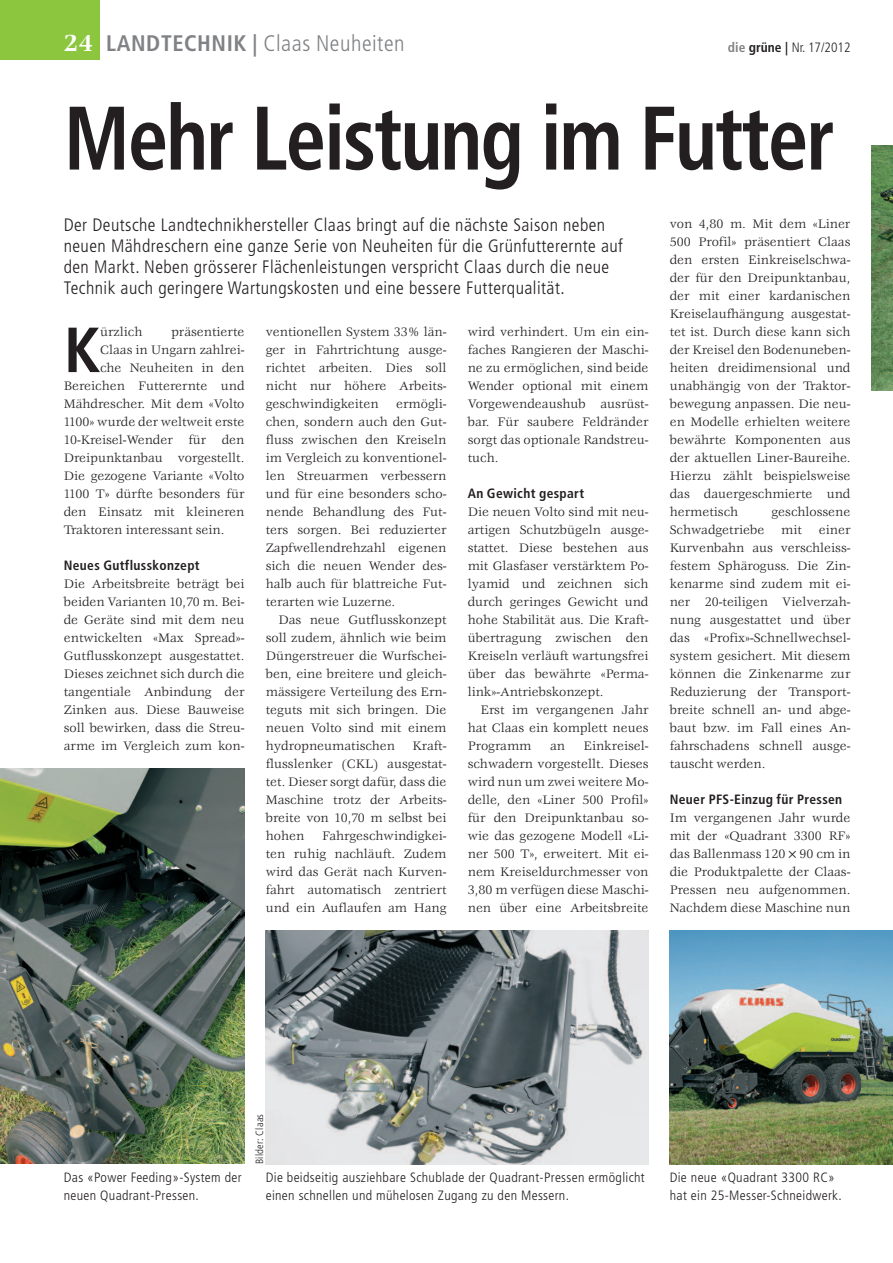
<style>
.page{position:relative;width:893px;height:1263px;background:#fff}
.page>*{position:absolute;margin:0;border:0;box-sizing:border-box;transform-origin:0 0}
.t1{font:700 condensed 90px "Frutiger";letter-spacing:-.025em;color:#231f20;scale:.9 1}
.t2{font:700 condensed 63.6px "Frutiger";color:#231f20}
.t3{font:300 condensed 22.5px "Frutiger";letter-spacing:.025em;color:#808285}
.t4{font:300 condensed 18px/21px "Frutiger";letter-spacing:.025em;color:#231f20}
.t5{font:13.5px/18px "Veljovic";color:#231f20;text-align:justify}
.t6{font:300 condensed 13.5px/18px "Frutiger";letter-spacing:.025em;color:#231f20}
.t7{font:700 condensed 13.5px "Frutiger";letter-spacing:.025em;color:#231f20}
.t8{font:300 condensed 10.5px "Frutiger";letter-spacing:.025em;color:#231f20}
.s1{font-family:"Veljovic";font-weight:700;font-stretch:normal;font-size:25.5px;color:#fff}
.s2{font-weight:700}
.s3{font-weight:700;color:#808285}
</style>
<div class="page">
<div style="left:0;top:0;width:100px;height:60px;background:#8bc63e"></div>
<img style="left:872px;top:146px;width:21px;height:244px">
<img style="left:0;top:768px;width:244px;height:395px">
<img style="left:266px;top:930px;width:382px;height:234px">
<img style="left:670px;top:930px;width:223px;height:234px">
<h3 class="t3" style="left:64px;top:34px;width:342px"><span class="s1">24</span> <span class="s2">LANDTECHNIK |</span> Claas Neuheiten</h3>
<p class="t6" style="left:728px;top:40px;width:124px"><span class="s3">die</span> <span class="s2">grüne |</span> Nr. 17/2012</p>
<h1 class="t1" style="left:64px;top:102px;width:858px">Mehr Leistung im Futter</h1>
<p class="t4" style="left:64px;top:216px;width:561px">Der Deutsche Landtechnikhersteller Claas bringt auf die nächste Saison neben neuen Mähdreschern eine ganze Serie von Neuheiten für die Grünfutterernte auf den Markt. Neben grösserer Flächenleistungen verspricht Claas durch die neue Technik auch geringere Wartungskosten und eine bessere Futterqualität.</p>
<p class="t5" style="left:670px;top:216px;width:182px">von 4,80 m. Mit dem «Liner 500 Profil» präsentiert Claas den ersten Einkreiselschwa&shy;der für den Dreipunktanbau, der mit einer kardanischen Kreiselaufhängung ausgestat&shy;tet ist. Durch diese kann sich der Kreisel den Bodenuneben&shy;heiten dreidimensional und unabhängig von der Traktor&shy;bewegung anpassen. Die neu&shy;en Modelle erhielten weitere bewährte Komponenten aus der aktuellen Liner-Baureihe.<br>Hierzu zählt beispielsweise das dauergeschmierte und hermetisch</p>
<p class="t5" style="left:468px;top:324px;width:182px">wird verhindert. Um ein ein&shy;faches Rangieren der Maschi&shy;ne zu ermöglichen, sind beide Wender optional mit einem Vorgewendeaushub ausrüst&shy;bar. Für saubere Feldränder sorgt das optionale Randstreu&shy;tuch.</p>
<p class="t7" style="left:468px;top:488px;width:118px">An Gewicht gespart</p>
<p class="t5" style="left:468px;top:504px;width:182px">Die neuen Volto sind mit neu&shy;artigen Schutzbügeln ausge&shy;stattet. Diese bestehen aus mit Glasfaser verstärktem Po&shy;lyamid und zeichnen sich durch geringes Gewicht und hohe Stabilität aus. Die Kraft&shy;übertragung zwischen den Kreiseln verläuft wartungsfrei über das bewährte «Perma&shy;link»-Antriebskonzept.</p>
<p class="t5" style="left:468px;top:702px;width:182px;text-indent:13px">Erst im vergangenen Jahr hat Claas ein komplett neues Programm</p>
<p class="t5" style="left:266px;top:324px;width:182px">ventionellen System 33% län&shy;ger in Fahrtrichtung ausge&shy;richtet arbeiten. Dies soll nicht nur höhere Arbeits&shy;geschwindigkeiten</p>
<h2 class="t2" style="left:64px;top:324px;width:38px">K</h2>
<p class="t5" style="left:100px;top:324px;width:44px">ürzlich</p>
<p class="t5" style="left:171px;top:324px;width:75px">präsentierte</p>
<p class="t5" style="left:100px;top:342px;width:146px">Claas in Ungarn zahlrei-</p>
<p class="t5" style="left:100px;top:360px;width:146px">che Neuheiten in den</p>
<p class="t5" style="left:64px;top:378px;width:182px">Bereichen Futterernte und</p>
<p class="t5" style="left:64px;top:396px;width:182px">Mähdrescher. Mit dem «Volto</p>
<p class="t5" style="left:64px;top:414px;width:182px">1100» wurde der weltweit erste</p>
<p class="t5" style="left:64px;top:432px;width:182px">10-Kreisel-Wender für den</p>
<p class="t5" style="left:64px;top:450px;width:182px">Dreipunktanbau vorgestellt.</p>
<p class="t5" style="left:64px;top:468px;width:182px">Die gezogene Variante «Volto</p>
<p class="t5" style="left:64px;top:486px;width:182px">1100 T» dürfte besonders für</p>
<p class="t5" style="left:64px;top:504px;width:182px">den Einsatz mit kleineren</p>
<p class="t5" style="left:64px;top:522px;width:162px">Traktoren interessant sein.</p>
<p class="t7" style="left:64px;top:560px;width:137px">Neues Gutflusskonzept</p>
<p class="t5" style="left:64px;top:576px;width:182px">Die Arbeitsbreite beträgt bei beiden Varianten 10,70 m. Bei&shy;de Geräte sind mit dem neu entwickelten «Max Spread»- Gutflusskonzept ausgestattet.<br>Dieses zeichnet sich durch die tangentiale Anbindung der Zinken aus. Diese Bauweise soll bewirken, dass die Streu&shy;arme im Vergleich zum kon-</p>
<p class="t5" style="left:266px;top:396px;width:182px;text-indent:130px">ermögli&shy;chen, sondern auch den Gut&shy;fluss zwischen den Kreiseln im Vergleich zu konventionel&shy;len Streuarmen verbessern und für eine besonders scho&shy;nende Behandlung des Fut&shy;ters sorgen. Bei reduzierter Zapfwellendrehzahl eigenen sich die neuen Wender des&shy;halb auch für blattreiche Fut&shy;terarten wie Luzerne.</p>
<p class="t5" style="left:266px;top:612px;width:182px;text-indent:13px">Das neue Gutflusskonzept soll zudem, ähnlich wie beim Düngerstreuer die Wurfschei&shy;ben, eine breitere und gleich&shy;mässigere Verteilung des Ern&shy;teguts mit sich bringen. Die neuen Volto sind mit einem hydropneumatischen</p>
<p class="t5" style="left:670px;top:504px;width:182px;text-indent:102px">geschlossene Schwadgetriebe mit einer Kurvenbahn aus verschleiss&shy;festem Sphäroguss. Die Zin&shy;kenarme sind zudem mit ei&shy;ner 20-teiligen Vielverzah&shy;nung ausgestattet und über das «Profix»-Schnellwechsel&shy;system gesichert. Mit diesem können die Zinkenarme zur Reduzierung der Transport&shy;breite schnell an- und abge&shy;baut bzw. im Fall eines An&shy;fahrschadens schnell ausge&shy;tauscht werden.</p>
<p class="t7" style="left:670px;top:794px;width:174px">Neuer PFS-Einzug für Pressen</p>
<p class="t5" style="left:670px;top:810px;width:182px">Im vergangenen Jahr wurde mit der «Quadrant 3300 RF» das Ballenmass 120 ✕ 90 cm in die Produktpalette der Claas-Pressen neu aufgenommen.<br>Nachdem diese Maschine nun</p>
<p class="t5" style="left:468px;top:738px;width:182px;text-indent:116px">Einkreisel&shy;schwadern vorgestellt. Dieses wird nun um zwei weitere Mo&shy;delle, den «Liner 500 Profil» für den Dreipunktanbau so&shy;wie das gezogene Modell «Li&shy;ner 500 T», erweitert. Mit ei&shy;nem Kreiseldurchmesser von 3,80 m verfügen diese Maschi&shy;nen über eine Arbeitsbreite</p>
<p class="t5" style="left:266px;top:738px;width:182px;text-indent:147px">Kraft&shy;flusslenker (CKL) ausgestat&shy;tet. Dieser sorgt dafür, dass die Maschine trotz der Arbeits&shy;breite von 10,70 m selbst bei hohen</p>
<p class="t5" style="left:550px;top:738px;width:16px">an</p>
<p class="t5" style="left:266px;top:828px;width:182px;text-indent:57px">Fahrgeschwindigkei&shy;ten ruhig nachläuft. Zudem wird das Gerät nach Kurven&shy;fahrt automatisch zentriert und ein Auflaufen am Hang</p>
<p class="t8" style="left:255px;top:1164px;width:52px;rotate:-90deg">Bilder: Claas</p>
<p class="t6" style="left:64px;top:1169px;width:179px">Das «Power Feeding»-System der neuen Quadrant-Pressen.</p>
<p class="t6" style="left:266px;top:1169px;width:381px">Die beidseitig ausziehbare Schublade der Quadrant-Pressen ermöglicht einen schnellen und mühelosen Zugang zu den Messern.</p>
<p class="t6" style="left:670px;top:1169px;width:174px">Die neue «Quadrant 3300 RC» hat ein 25-Messer-Schneidwerk.</p>
</div>
